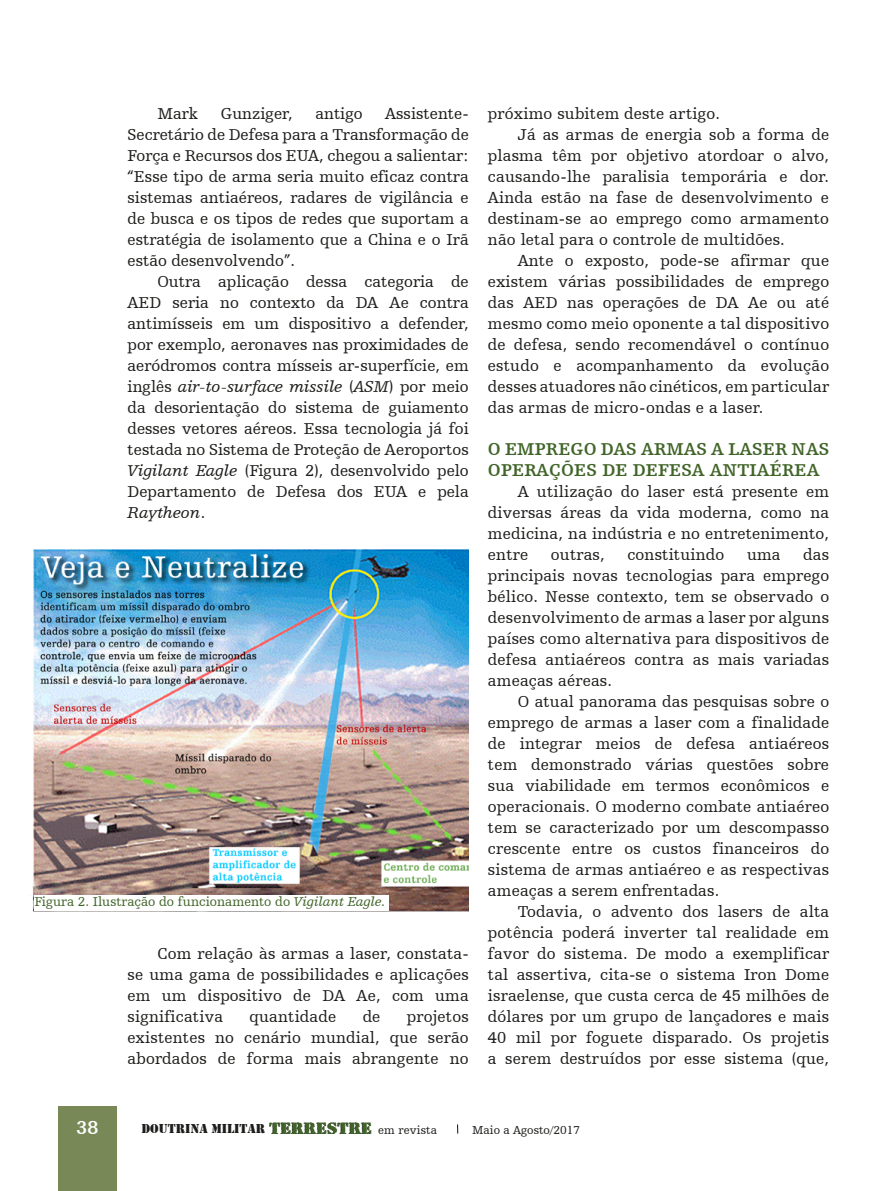
<style>
.page{position:relative;width:893px;height:1191px;background:#fff}
.page>*{position:absolute;margin:0;border:0;box-sizing:border-box;transform-origin:0 0}
.t1{font:700 19.5px "Humanist Slabserif 712 BT";color:#fff}
.t2{font:700 18px/21px "Humanist Slabserif 712 BT";letter-spacing:.01em;color:#416529}
.t3{font:16.5px/21px "Humanist Slabserif 712 BT";letter-spacing:.01em;color:#1d1d1b;text-align:justify}
.t4{font:13.5px "Humanist Slabserif 712 BT";color:#416529}
.t5{font:13.35px "Army";color:#1d1d1b}
.t6{font:12px "Humanist Slabserif 712 BT";color:#1d1d1b}
.s1{font-style:italic}
.s2{font-family:"Rubber Stamp Let Plain";font-size:17.1px}
.s3{font-family:"Humanist Slabserif 712 BT";font-size:12px}
</style>
<div class="page">
<div style="left:58px;top:1106px;width:59px;height:85px;background:#788957"></div>
<img style="left:32px;top:549px;width:437px;height:363px">
<div style="left:34px;top:895px;width:355px;height:16px;background:#fff"></div>
<p class="t3" style="left:128px;top:103px;width:343px;text-indent:258px">Assistente-Secretário de Defesa para a Transformação de Força e Recursos dos EUA, chegou a salientar: “Esse tipo de arma seria muito eficaz contra sistemas antiaéreos, radares de vigilância e de busca e os tipos de redes que suportam a estratégia de isolamento que a China e o Irã estão desenvolvendo”.</p>
<p class="t3" style="left:128px;top:271px;width:343px;text-indent:30px">Outra aplicação dessa categoria de AED seria no contexto da DA Ae contra antimísseis em um dispositivo a defender, por exemplo, aeronaves nas proximidades de aeródromos contra mísseis ar-superfície, em inglês <span class="s1">air-to-surface missile</span> (<span class="s1">ASM</span>) por meio da desorientação do sistema de guiamento desses vetores aéreos. Essa tecnologia já foi testada no Sistema de Proteção de Aeroportos <span class="s1">Vigilant Eagle</span> (Figura 2), desenvolvido pelo Departamento de Defesa dos EUA e pela <span class="s1">Raytheon</span>.</p>
<p class="t3" style="left:157px;top:103px;width:42px">Mark</p>
<p class="t3" style="left:221px;top:103px;width:74px">Gunziger,</p>
<p class="t3" style="left:315px;top:103px;width:49px">antigo</p>
<p class="t4" style="left:34px;top:893px;width:353px">Figura 2. Ilustração do funcionamento do <span class="s1">Vigilant Eagle.</span></p>
<p class="t3" style="left:128px;top:943px;width:343px;text-indent:30px">Com relação às armas a laser, constata&shy;se uma gama de possibilidades e aplicações em um dispositivo de DA Ae, com uma significativa</p>
<p class="t3" style="left:128px;top:1006px;width:343px;text-indent:279px">projetos existentes no cenário mundial, que serão abordados de forma mais abrangente no</p>
<p class="t3" style="left:250px;top:1006px;width:88px">quantidade</p>
<p class="t3" style="left:363px;top:1006px;width:19px">de</p>
<p class="t3" style="left:488px;top:103px;width:234px">próximo subitem deste artigo.</p>
<p class="t3" style="left:518px;top:124px;width:313px">Já as armas de energia sob a forma de</p>
<p class="t3" style="left:488px;top:145px;width:343px">plasma têm por objetivo atordoar o alvo,</p>
<p class="t3" style="left:488px;top:166px;width:343px">causando-lhe paralisia temporária e dor.</p>
<p class="t3" style="left:488px;top:187px;width:343px">Ainda estão na fase de desenvolvimento e</p>
<p class="t3" style="left:488px;top:208px;width:343px">destinam-se ao emprego como armamento</p>
<p class="t3" style="left:488px;top:229px;width:298px">não letal para o controle de multidões.</p>
<p class="t3" style="left:518px;top:250px;width:313px">Ante o exposto, pode-se afirmar que</p>
<p class="t3" style="left:488px;top:271px;width:343px">existem várias possibilidades de emprego</p>
<p class="t3" style="left:488px;top:292px;width:343px">das AED nas operações de DA Ae ou até</p>
<p class="t3" style="left:488px;top:313px;width:343px">mesmo como meio oponente a tal dispositivo</p>
<p class="t3" style="left:488px;top:334px;width:343px">de defesa, sendo recomendável o contínuo</p>
<p class="t3" style="left:488px;top:355px;width:343px">estudo e acompanhamento da evolução</p>
<p class="t3" style="left:488px;top:376px;width:343px">desses atuadores não cinéticos, em particular</p>
<p class="t3" style="left:488px;top:397px;width:277px">das armas de micro-ondas e a laser.</p>
<p class="t2" style="left:488px;top:438px;width:343px">O EMPREGO DAS ARMAS A LASER NAS<br>OPERAÇÕES DE DEFESA ANTIAÉREA</p>
<p class="t3" style="left:488px;top:481px;width:343px;text-indent:30px">A utilização do laser está presente em diversas áreas da vida moderna, como na medicina, na indústria e no entretenimento, entre</p>
<p class="t3" style="left:551px;top:544px;width:55px">outras,</p>
<p class="t3" style="left:627px;top:544px;width:98px">constituindo</p>
<p class="t3" style="left:747px;top:544px;width:35px">uma</p>
<p class="t3" style="left:488px;top:544px;width:343px;text-indent:315px">das principais novas tecnologias para emprego bélico. Nesse contexto, tem se observado o desenvolvimento de armas a laser por alguns países como alternativa para dispositivos de defesa antiaéreos contra as mais variadas ameaças aéreas.</p>
<p class="t3" style="left:488px;top:691px;width:343px;text-indent:30px">O atual panorama das pesquisas sobre o emprego de armas a laser com a finalidade de integrar meios de defesa antiaéreos tem demonstrado várias questões sobre sua viabilidade em termos econômicos e operacionais. O moderno combate antiaéreo tem se caracterizado por um descompasso crescente entre os custos financeiros do sistema de armas antiaéreo e as respectivas ameaças a serem enfrentadas.</p>
<p class="t3" style="left:488px;top:901px;width:343px;text-indent:30px">Todavia, o advento dos lasers de alta potência poderá inverter tal realidade em favor do sistema. De modo a exemplificar tal assertiva, cita-se o sistema Iron Dome israelense, que custa cerca de 45 milhões de dólares por um grupo de lançadores e mais 40 mil por foguete disparado. Os projetis a serem destruídos por esse sistema (que,</p>
<p class="t1" style="left:77px;top:1115px;width:23px">38</p>
<p class="t5" style="left:142px;top:1120px;width:297px">DOUTRINA MILITAR <span class="s2">TERRESTRE</span> <span class="s3">em revista</span></p>
<p class="t6" style="left:472px;top:1122px;width:109px">Maio a Agosto/2017</p>
</div>
